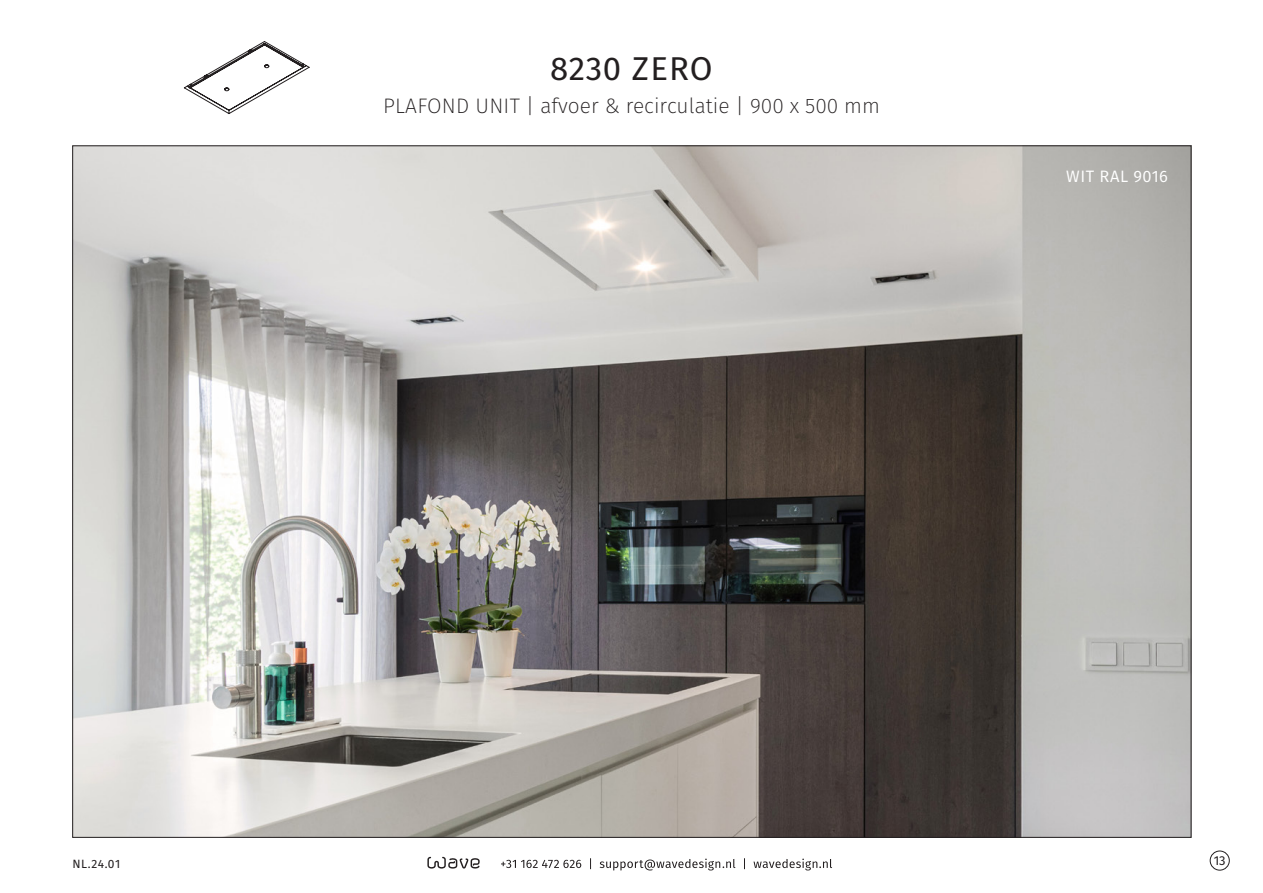
<style>
.page{position:relative;width:1263px;height:893px;background:#fff}
.page>*{position:absolute;margin:0;border:0;box-sizing:border-box;transform-origin:0 0}
.t1{font:33px "Fira Sans";letter-spacing:.025em;color:#231f20}
.t2{font:200 21px "Fira Sans";color:#231f20}
.t3{font:16.5px "Fira Sans";letter-spacing:.035em;color:#fff}
.t4{font:12.9px "Fira Sans";color:#231f20}
.t5{font:12px "Fira Sans";color:#231f20}
</style>
<div class="page">
<img style="left:74px;top:147px;width:1115px;height:689px">
<svg style="left:184px;top:41px;width:126px;height:73px"></svg>
<div style="left:1210px;top:851px;width:19px;height:19px;border:1px solid #231f20;border-radius:50%"></div>
<svg style="left:427px;top:857px;width:53px;height:12px"></svg>
<svg style="left:501px;top:858px;width:331px;height:12px"></svg>
<p class="t1" style="left:550px;top:43px;width:164px">8230 ZERO</p>
<p class="t2" style="left:383px;top:91px;width:498px">PLAFOND UNIT | afvoer &amp; recirculatie | 900 x 500 mm</p>
<p class="t3" style="left:1066px;top:163px;width:103px">WIT RAL 9016</p>
<p class="t5" style="left:72px;top:855px;width:50px">NL.24.01</p>
<p class="t4" style="left:1214px;top:850px;width:14px">13</p>
</div>
